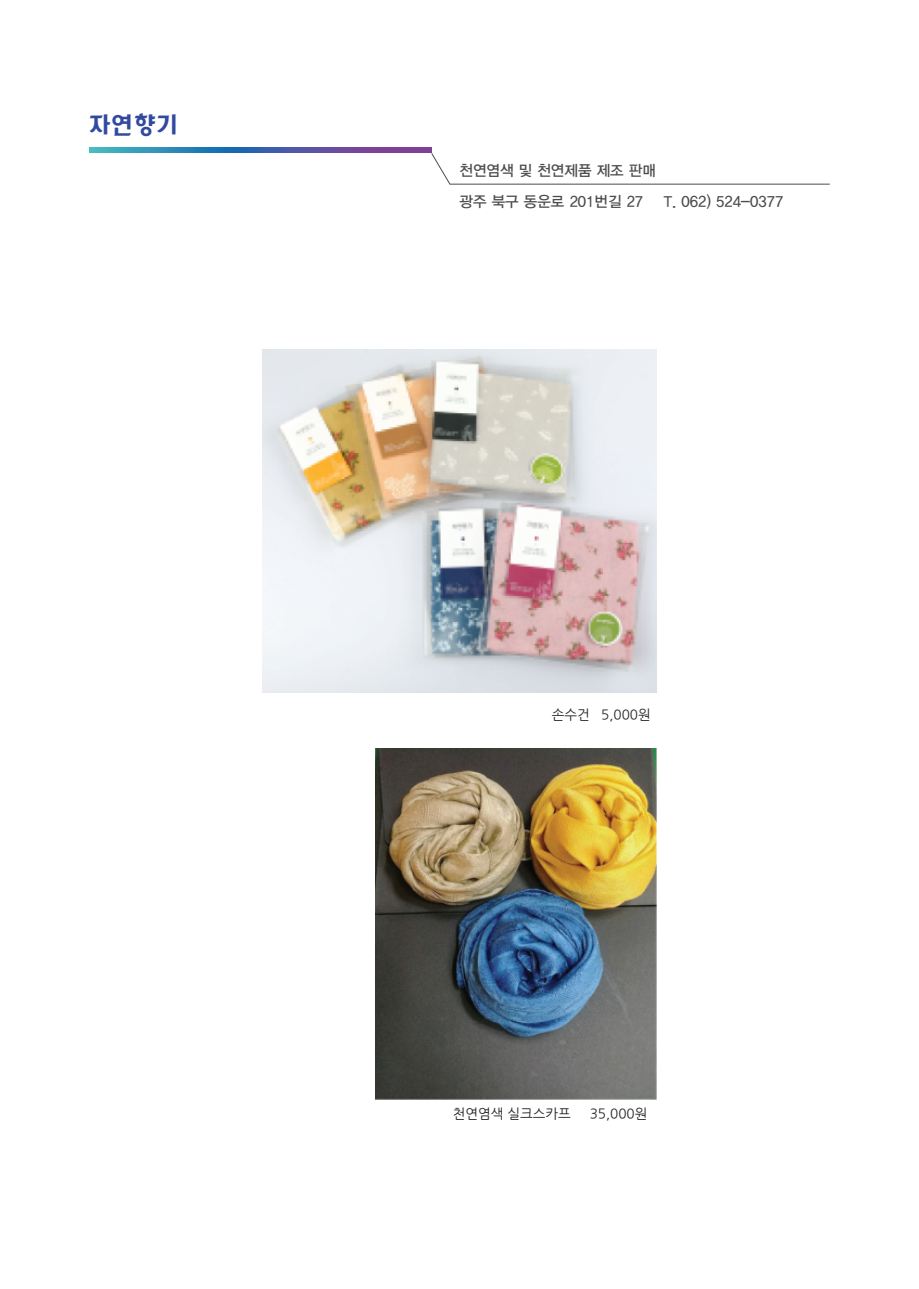
<style>
.page{position:relative;width:919px;height:1289px;background:#fff}
.page>*{position:absolute;margin:0;border:0;box-sizing:border-box;transform-origin:0 0}
.t1{font:24px "TT Hayanbaram R";color:#314a9f}
.t2{font:15px/31.5px "YDIYGO330";color:#4b4c4d}
.t3{font:13.5px "Nanum Gothic";color:#231f20}
</style>
<div class="page">
<svg style="left:89px;top:147px;width:342px;height:6px;background:#496bab"></svg>
<svg style="left:430px;top:152px;width:400px;height:33px"></svg>
<img style="left:376px;top:748px;width:280px;height:351px">
<img style="left:263px;top:349px;width:393px;height:343px">
<h1 class="t1" style="left:89px;top:112px;width:90px">자연향기</h1>
<p class="t2" style="left:459px;top:154px;width:198px">천연염색 및 천연제품 제조 판매 광주 북구 동운로 201번길 27</p>
<p class="t2" style="left:663px;top:186px;width:121px">T. 062) 524-0377</p>
<p class="t3" style="left:551px;top:708px;width:100px">손수건 5,000원</p>
<p class="t3" style="left:452px;top:1106px;width:119px">천연염색 실크스카프</p>
<p class="t3" style="left:589px;top:1106px;width:59px">35,000원</p>
</div>
